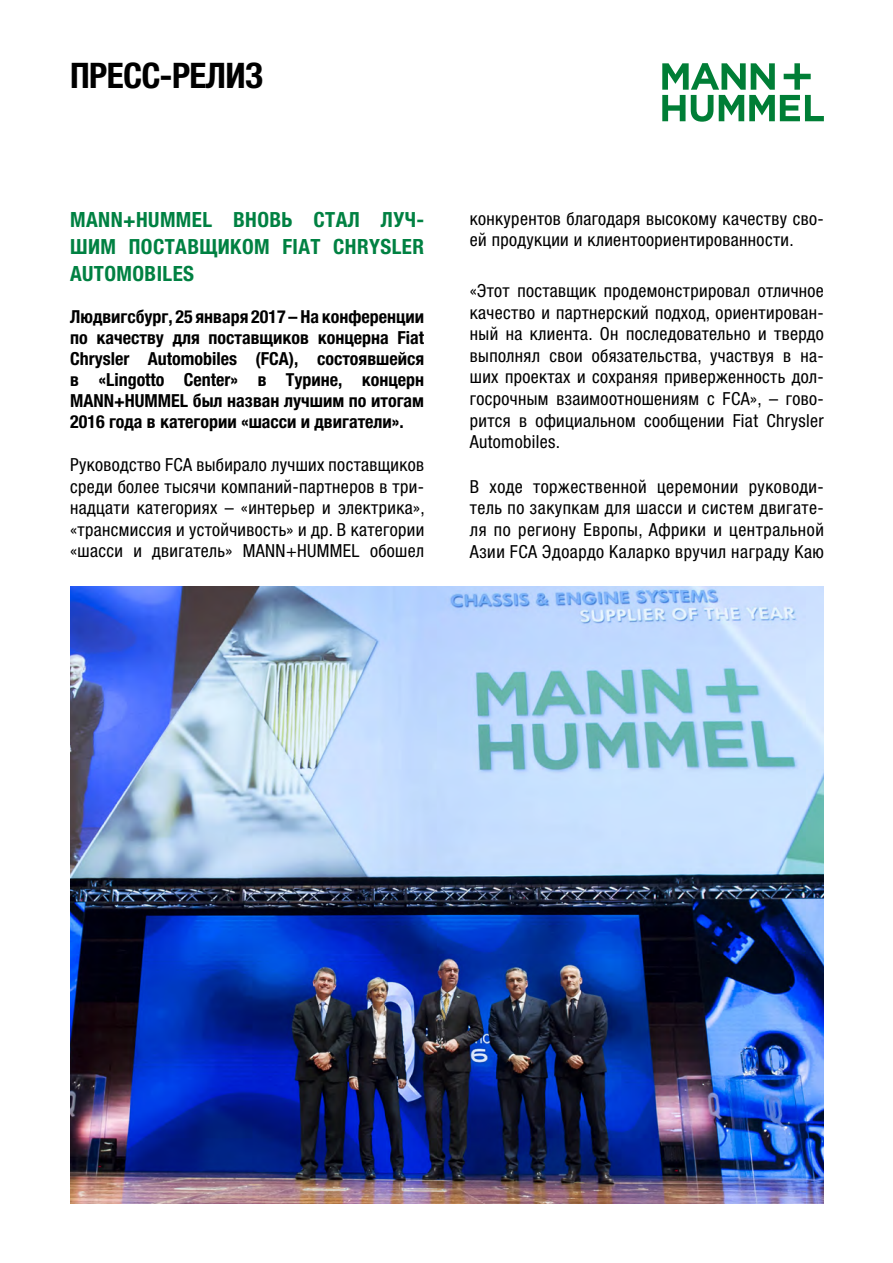
<style>
.page{position:relative;width:893px;height:1263px;background:#fff}
.page>*{position:absolute;margin:0;border:0;box-sizing:border-box;transform-origin:0 0}
.t1{font:700 condensed 35.4px "Helvetica Neue LTW1 G";letter-spacing:-.02em;color:#000}
.t2{font:700 condensed 21px/27px "Helvetica Neue LTW1 G";letter-spacing:.02em;color:#008142;text-align:justify}
.t3{font:condensed 18px/21.6px "Helvetica Neue LTW1 G";letter-spacing:.02em;color:#000;text-align:justify}
.t4{font:700 condensed 18px/21px "Helvetica Neue LTW1 G";color:#000;text-align:justify}
</style>
<div class="page">
<svg style="left:662px;top:63px;width:162px;height:59px"></svg>
<img style="left:70px;top:587px;width:754px;height:617px">
<h1 class="t1" style="left:70px;top:55px;width:195px">ПРЕСС-РЕЛИЗ</h1>
<p class="t2" style="left:70px;top:206px;width:355px">MANN+HUMMEL ВНОВЬ СТАЛ ЛУЧ-ШИМ ПОСТАВЩИКОМ FIAT CHRYSLER AUTOMOBILES</p>
<p class="t4" style="left:70px;top:306px;width:356px">Людвигсбург, 25 января 2017 – На конференции по качеству для поставщиков концерна Fiat Chrysler Automobiles (FCA), состоявшейся в «Lingotto Center» в Турине, концерн MANN+HUMMEL был назван лучшим по итогам 2016 года в категории «шасси и двигатели».</p>
<p class="t3" style="left:70px;top:454px;width:356px">Руководство FCA выбирало лучших поставщиков среди более тысячи компаний-партнеров в три&shy;надцати категориях – «интерьер и электрика», «трансмиссия и устойчивость» и др. В категории «шасси и двигатель» MANN+HUMMEL обошел</p>
<p class="t3" style="left:470px;top:208px;width:356px">конкурентов благодаря высокому качеству сво&shy;ей продукции и клиентоориентированности.</p>
<p class="t3" style="left:470px;top:280px;width:355px">«Этот поставщик продемонстрировал отличное качество и партнерский подход, ориентирован&shy;ный на клиента. Он последовательно и твердо выполнял свои обязательства, участвуя в на&shy;ших проектах и сохраняя приверженность дол&shy;госрочным взаимоотношениям с FCA», – гово&shy;рится в официальном сообщении Fiat Chrysler Automobiles.</p>
<p class="t3" style="left:470px;top:476px;width:356px">В ходе торжественной церемонии руководи&shy;тель по закупкам для шасси и систем двигате&shy;ля по региону Европы, Африки и центральной Азии FCA Эдоардо Каларко вручил награду Каю</p>
</div>
